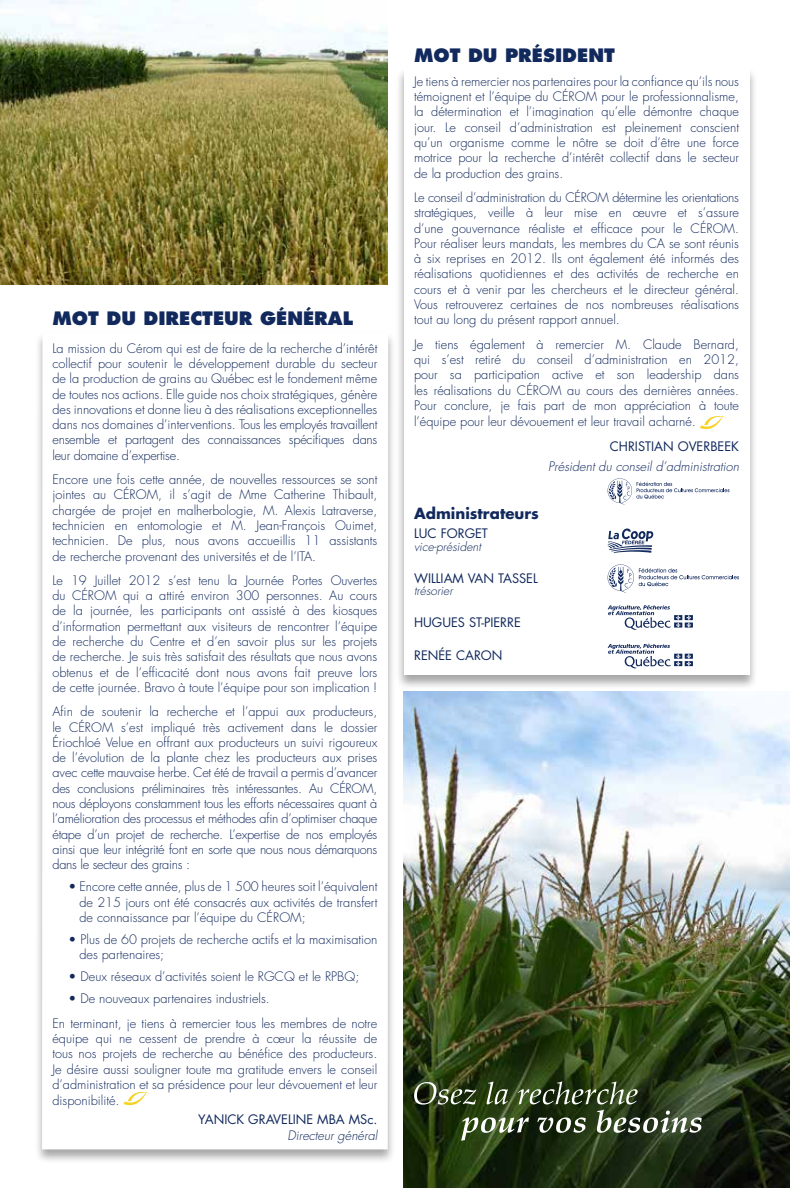
<style>
.page{position:relative;width:790px;height:1188px;background:#fff}
.page>*{position:absolute;margin:0;border:0;box-sizing:border-box;transform-origin:0 0}
.t1{font:800 18px "Futura";color:#11295d}
.t2{font:700 15px "Futura";color:#11295d}
.t3{font:300 12.75px/15.3px "Futura";color:#11295d;text-align:justify}
.t4{font:12.75px "Futura";color:#11295d}
.t5{font:italic 300 12.75px "Futura";color:#11295d}
.t6{font:italic 300 12px "Futura";color:#11295d}
</style>
<div class="page">
<div style="left:395px;top:67px;width:363px;height:623px;background:#000;opacity:.35"></div>
<div style="left:404px;top:68px;width:345px;height:607px;background:#fff"></div>
<div style="left:34px;top:331px;width:362px;height:833px;background:#000;opacity:.35"></div>
<div style="left:42px;top:333px;width:346px;height:816px;background:#fff"></div>
<img style="left:404px;top:691px;width:386px;height:497px">
<img style="left:0;top:0;width:388px;height:284px">
<svg style="left:123px;top:1091px;width:27px;height:15px"></svg>
<svg style="left:414px;top:1081px;width:288px;height:60px;background:#445435"></svg>
<svg style="left:700px;top:415px;width:27px;height:15px"></svg>
<svg style="left:607px;top:529px;width:46px;height:24px"></svg>
<svg style="left:607px;top:605px;width:86px;height:25px"></svg>
<svg style="left:607px;top:644px;width:86px;height:25px"></svg>
<svg style="left:607px;top:564px;width:132px;height:29px"></svg>
<svg style="left:607px;top:478px;width:122px;height:27px"></svg>
<h1 class="t1" style="left:52px;top:307px;width:302px">MOT DU DIRECTEUR GÉNÉRAL</h1>
<p class="t3" style="left:52px;top:341px;width:326px">La mission du Cérom qui est de faire de la recherche d’intérêt collectif pour soutenir le développement durable du secteur de la production de grains au Québec est le fondement même de toutes nos actions. Elle guide nos choix stratégiques, génère des innovations et donne lieu à des réalisations exceptionnelles dans nos domaines d’interventions. Tous les employés travaillent ensemble et partagent des connaissances spécifiques dans leur domaine d’expertise.</p>
<p class="t3" style="left:52px;top:472px;width:326px">Encore une fois cette année, de nouvelles ressources se sont jointes au CÉROM, il s’agit de Mme Catherine Thibault, chargée de projet en malherbologie, M. Alexis Latraverse, technicien en entomologie et M. Jean-François Ouimet, technicien. De plus, nous avons accueillis 11 assistants de recherche provenant des universités et de l’ITA.</p>
<p class="t3" style="left:52px;top:573px;width:326px">Le 19 Juillet 2012 s’est tenu la Journée Portes Ouvertes du CÉROM qui a attiré environ 300 personnes. Au cours de la journée, les participants ont assisté à des kiosques d’information permettant aux visiteurs de rencontrer l’équipe de recherche du Centre et d’en savoir plus sur les projets de recherche. Je suis très satisfait des résultats que nous avons obtenus et de l’efficacité dont nous avons fait preuve lors de cette journée. Bravo à toute l’équipe pour son implication !</p>
<p class="t3" style="left:52px;top:704px;width:326px">Afin de soutenir la recherche et l’appui aux producteurs, le CÉROM s’est impliqué très activement dans le dossier Ériochloé Velue en offrant aux producteurs un suivi rigoureux de l’évolution de la plante chez les producteurs aux prises avec cette mauvaise herbe. Cet été de travail a permis d’avancer des conclusions préliminaires très intéressantes. Au CÉROM, nous déployons constamment tous les efforts nécessaires quant à l’amélioration des processus et méthodes afin d’optimiser chaque étape d’un projet de recherche. L’expertise de nos employés ainsi que leur intégrité font en sorte que nous nous démarquons dans le secteur des grains :</p>
<p class="t3" style="left:79px;top:879px;width:299px;text-indent:-11px">• Encore cette année, plus de 1 500 heures soit l’équivalent de 215 jours ont été consacrés aux activités de transfert de connaissance par l’équipe du CÉROM;</p>
<p class="t3" style="left:79px;top:932px;width:299px;text-indent:-11px">• Plus de 60 projets de recherche actifs et la maximisation des partenaires;</p>
<p class="t3" style="left:69px;top:969px;width:292px">• Deux réseaux d’activités soient le RGCQ et le RPBQ;</p>
<p class="t3" style="left:52px;top:987px;width:326px;line-height:24.3px;text-indent:16px">• De nouveaux partenaires industriels.<br>En terminant, je tiens à remercier tous les membres de notre</p>
<p class="t3" style="left:52px;top:1031px;width:326px">équipe qui ne cessent de prendre à cœur la réussite de tous nos projets de recherche au bénéfice des producteurs.<br>Je désire aussi souligner toute ma gratitude envers le conseil d’administration et sa présidence pour leur dévouement et leur disponibilité.</p>
<p class="t4" style="left:198px;top:1111px;width:181px">YANICK GRAVELINE MBA MSC.</p>
<p class="t5" style="left:287px;top:1127px;width:91px">Directeur général</p>
<h1 class="t1" style="left:414px;top:43px;width:202px">MOT DU PRÉSIDENT</h1>
<p class="t3" style="left:414px;top:74px;width:326px">Je tiens à remercier nos partenaires pour la confiance qu’ils nous témoignent et l’équipe du CÉROM pour le professionnalisme, la détermination et l’imagination qu’elle démontre chaque jour. Le conseil d’administration est pleinement conscient qu’un organisme comme le nôtre se doit d’être une force motrice pour la recherche d’intérêt collectif dans le secteur de la production des grains.</p>
<p class="t3" style="left:414px;top:190px;width:326px">Le conseil d’administration du CÉROM détermine les orientations stratégiques, veille à leur mise en œuvre et s’assure d’une gouvernance réaliste et efficace pour le CÉROM.<br>Pour réaliser leurs mandats, les membres du CA se sont réunis à six reprises en 2012. Ils ont également été informés des réalisations quotidiennes et des activités de recherche en cours et à venir par les chercheurs et le directeur général.<br>Vous retrouverez certaines de nos nombreuses réalisations tout au long du présent rapport annuel.</p>
<p class="t3" style="left:414px;top:337px;width:326px">Je tiens également à remercier M. Claude Bernard, qui s’est retiré du conseil d’administration en 2012, pour sa participation active et son leadership dans les réalisations du CÉROM au cours des dernières années.<br>Pour conclure, je fais part de mon appréciation à toute l’équipe pour leur dévouement et leur travail acharné.</p>
<p class="t4" style="left:610px;top:438px;width:131px">CHRISTIAN OVERBEEK</p>
<p class="t5" style="left:548px;top:458px;width:192px">Président du conseil d’administration</p>
<p class="t2" style="left:414px;top:504px;width:126px">Administrateurs</p>
<p class="t4" style="left:414px;top:525px;width:75px">LUC FORGET</p>
<p class="t6" style="left:414px;top:539px;width:68px">vice-président</p>
<p class="t4" style="left:414px;top:570px;width:125px">WILLIAM VAN TASS EL</p>
<p class="t6" style="left:414px;top:584px;width:40px">trésorier</p>
<p class="t4" style="left:414px;top:615px;width:108px">H UGUES ST-PIERRE</p>
<p class="t4" style="left:414px;top:647px;width:90px">RENÉE CARON</p>
</div>
